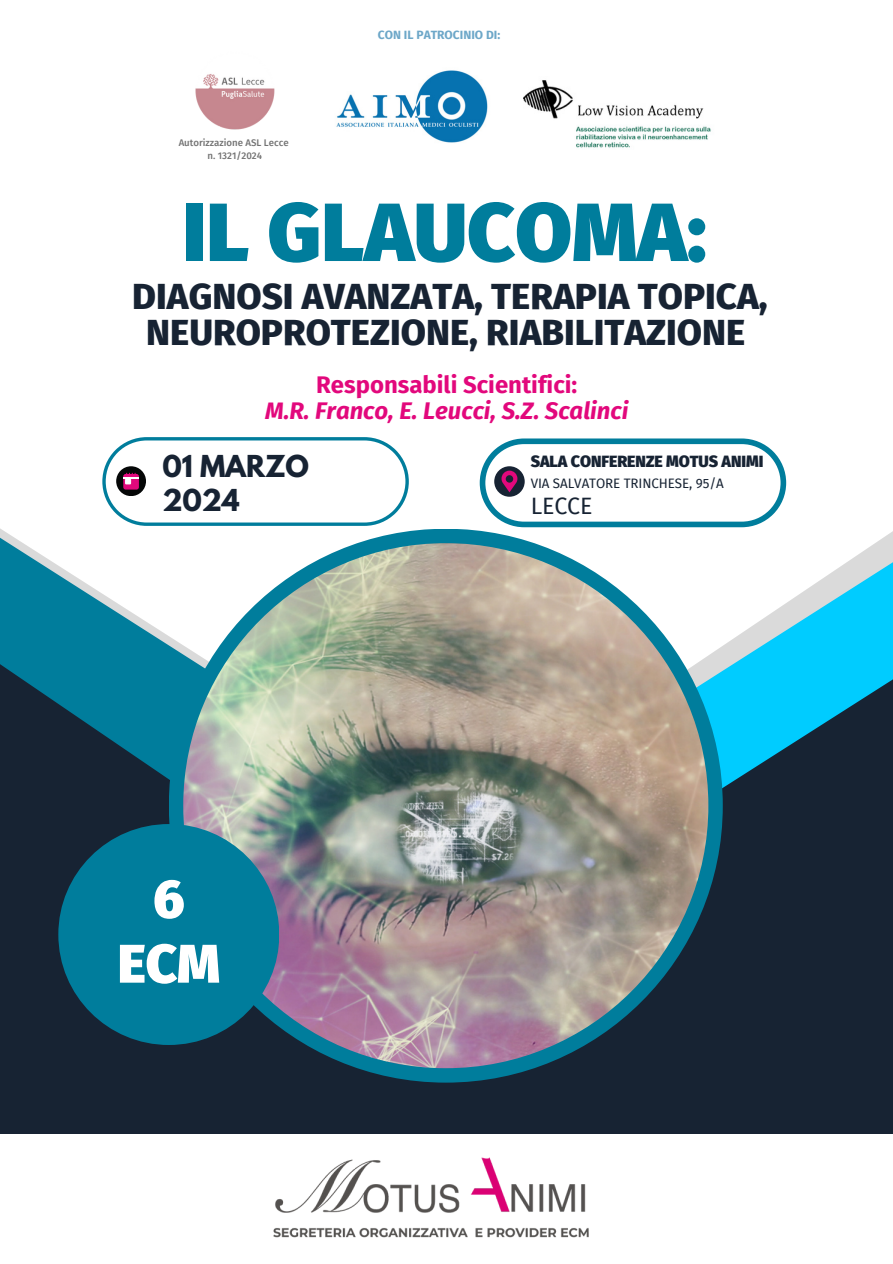
<style>
.page{position:relative;width:893px;height:1264px;background:#fff}
.page>*{position:absolute;margin:0;border:0;box-sizing:border-box;transform-origin:0 0}
.t1{font:900 82.35px "Fira Sans";color:#007d9c}
.t2{font:900 54.45px/64.9px "Fira Sans";color:#fff;text-align:center}
.t3{font:800 36.6px/36.2px "Fira Sans";color:#172333;text-align:center}
.t4{font:700 26.7px/34px "League Spartan";letter-spacing:-.005em;color:#172333}
.t5{font:italic 700 24px/25.7px "Fira Sans";color:#e2087c;text-align:center}
.t6{font:23.1px "Fira Sans";letter-spacing:-.005em;color:#172333}
.t7{font:900 16.05px "Fira Sans";letter-spacing:-.005em;color:#172333}
.t8{font:13.35px "Fira Sans";letter-spacing:-.005em;color:#172333}
.t9{font:700 12px "Fira Sans";color:#6da7c8}
.t10{font:500 9.6px "Fira Sans";color:#737373}
.s1{font-style:normal}
</style>
<div class="page">
<div style="left:0;top:898px;width:892px;height:236px;background:#172333"></div>
<svg style="left:0;top:536px;width:228px;height:362px"></svg>
<svg style="left:575px;top:559px;width:317px;height:345px"></svg>
<div style="left:169px;top:528px;width:553px;height:554px;background:#007d9c;border-radius:50%"></div>
<img style="left:183px;top:543px;width:525px;height:525px;border-radius:50%">
<div style="left:58px;top:824px;width:221px;height:220px;background:#007d9c;border-radius:50%"></div>
<svg style="left:102px;top:437px;width:306px;height:89px"></svg>
<svg style="left:479px;top:438px;width:307px;height:89px"></svg>
<img style="left:195px;top:74px;width:79px;height:56px">
<img style="left:336px;top:70px;width:152px;height:73px">
<img style="left:273px;top:1157px;width:316px;height:81px">
<img style="left:523px;top:80px;width:188px;height:68px">
<p class="t10" style="left:179px;top:137px;width:111px">Autorizzazione ASL Lecce</p>
<h4 class="t10" style="left:207px;top:150px;width:56px">n. 1321/2024</h4>
<p class="t9" style="left:378px;top:28px;width:124px">CON IL PATROCINIO DI:</p>
<p class="t1" style="left:182px;top:184px;width:526px">IL GLAUCOMA:</p>
<p class="t3" style="left:132px;top:278px;width:636px">DIAGNOSI AVANZATA, TERAPIA TOPICA,<br>NEUROPROTEZIONE, RIABILITAZIONE</p>
<h6 class="t5" style="left:265px;top:372px;width:364px"><span class="s1">Responsabili Scientifici:<br></span>M.R. Franco, E. Leucci, S.Z. Scalinci</h6>
<h1 class="t4" style="left:163px;top:453px;width:148px">01 MARZO<br>2024</h1>
<h3 class="t2" style="left:118px;top:867px;width:104px">6<br>ECM</h3>
<p class="t7" style="left:530px;top:452px;width:234px">SALA CONFERENZE MOTUS ANIMI</p>
<p class="t8" style="left:530px;top:475px;width:195px">VIA SALVATORE TRINCHESE, 95/A</p>
<p class="t6" style="left:530px;top:492px;width:63px">LECCE</p>
</div>
